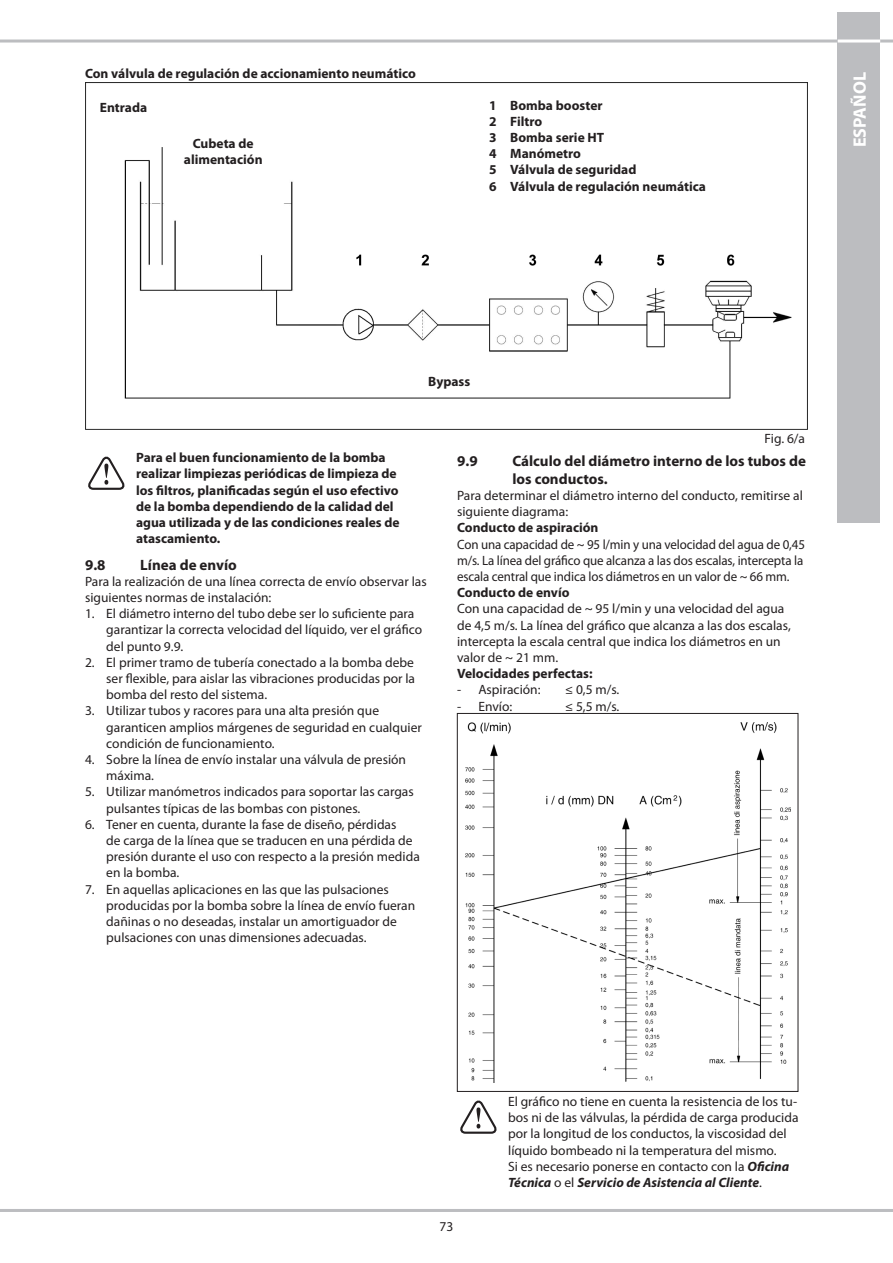
<style>
.page{position:relative;width:893px;height:1263px;background:#fff}
.page>*{position:absolute;margin:0;border:0;box-sizing:border-box;transform-origin:0 0}
.t1{font:700 18px "Myriad Pro";color:#fff}
.t2{font:700 15px/18px "Myriad Pro";color:#231f20}
.Numerato_-_Bullet{font:13.5px/16.2px "Myriad Pro";color:#231f20}
.Corpo{font:13.5px/16.2px "Myriad Pro";color:#231f20}
.Corpo_Grassetto{font:700 13.5px/16.2px "Myriad Pro";color:#231f20}
.Corpo-2{font:13.5px/16.2px "Myriad Pro";color:#231f20;scale:.96 1}
.Corpo-3{font:italic 700 13.5px/16.2px "Myriad Pro";color:#231f20}
.s1{font-weight:400;font-style:normal}
</style>
<div class="page">
<hr style="left:0;top:40px;width:893px;height:3px;background:#bcbdc0">
<div style="left:838px;top:13px;width:42px;height:510px;background:#bcbdc0"></div>
<hr style="left:838px;top:40px;width:42px;height:3px;background:#fff">
<hr style="left:0;top:1209px;width:893px;height:3px;background:#bcbdc0">
<img style="left:85px;top:82px;width:723px;height:347px">
<svg style="left:88px;top:457px;width:36px;height:33px"></svg>
<img style="left:465px;top:722px;width:325px;height:361px">
<div style="left:457px;top:713px;width:341px;height:378px;border:1px solid #231f20"></div>
<svg style="left:460px;top:1101px;width:37px;height:33px"></svg>
<p class="Corpo_Grassetto" style="left:85px;top:65px;width:332px">Con válvula de regulación de accionamiento neumático</p>
<p class="Corpo_Grassetto" style="left:100px;top:99px;width:49px">Entrada</p>
<p class="Corpo_Grassetto" style="left:184px;top:135px;width:80px;text-align:center">Cubeta de alimentación</p>
<p class="Corpo_Grassetto" style="left:489px;top:96px;width:219px">1 Bomba booster<br>2 Filtro<br>3 Bomba serie HT<br>4 Manómetro<br>5 Válvula de seguridad<br>6 Válvula de regulación neumática</p>
<h1 class="t1" style="left:848px;top:147px;width:77px;rotate:-90deg">ESPAÑOL</h1>
<p class="Corpo_Grassetto" style="left:428px;top:373px;width:44px">Bypass</p>
<p class="Numerato_-_Bullet" style="left:765px;top:431px;width:42px">Fig. 6/a</p>
<p class="Corpo_Grassetto" style="left:136px;top:449px;width:265px">Para el buen funcionamiento de la bomba realizar limpiezas periódicas de limpieza de los filtros, planificadas según el uso efectivo de la bomba dependiendo de la calidad del agua utilizada y de las condiciones reales de atascamiento.</p>
<p class="t2" style="left:85px;top:555px;width:22px">9.8</p>
<p class="t2" style="left:140px;top:555px;width:98px">Línea de envío</p>
<p class="Corpo" style="left:85px;top:573px;width:343px">Para la realización de una línea correcta de envío observar las siguientes normas de instalación:</p>
<p class="Numerato_-_Bullet" style="left:106px;top:605px;width:317px;text-indent:-21px">1. El diámetro interno del tubo debe ser lo suficiente para garantizar la correcta velocidad del líquido, ver el gráfico del punto 9.9.</p>
<p class="Numerato_-_Bullet" style="left:106px;top:654px;width:310px;text-align:justify;text-indent:-21px">2. El primer tramo de tubería conectado a la bomba debe ser flexible, para aislar las vibraciones producidas por la bomba del resto del sistema.</p>
<p class="Numerato_-_Bullet" style="left:106px;top:703px;width:317px;text-indent:-21px">3. Utilizar tubos y racores para una alta presión que garanticen amplios márgenes de seguridad en cualquier condición de funcionamiento.</p>
<p class="Numerato_-_Bullet" style="left:106px;top:751px;width:301px;text-indent:-21px">4. Sobre la línea de envío instalar una válvula de presión máxima.</p>
<p class="Numerato_-_Bullet" style="left:106px;top:784px;width:309px;text-indent:-21px">5. Utilizar manómetros indicados para soportar las cargas pulsantes típicas de las bombas con pistones.</p>
<p class="Numerato_-_Bullet" style="left:106px;top:816px;width:315px;text-indent:-21px">6. Tener en cuenta, durante la fase de diseño, pérdidas<br>de carga de la línea que se traducen en una pérdida de presión durante el uso con respecto a la presión medida en la bomba.</p>
<p class="Numerato_-_Bullet" style="left:106px;top:881px;width:310px;text-indent:-21px">7. En aquellas aplicaciones en las que las pulsaciones producidas por la bomba sobre la línea de envío fueran dañinas o no deseadas, instalar un amortiguador de pulsaciones con unas dimensiones adecuadas.</p>
<p class="t2" style="left:457px;top:451px;width:22px">9.9</p>
<p class="t2" style="left:512px;top:451px;width:295px">Cálculo del diámetro interno de los tubos de los conductos.</p>
<p class="Corpo" style="left:457px;top:487px;width:347px">Para determinar el diámetro interno del conducto, remitirse al siguiente diagrama:</p>
<p class="Corpo_Grassetto" style="left:457px;top:519px;width:143px">Conducto de aspiración</p>
<p class="Corpo-2" style="left:457px;top:536px;width:364px">Con una capacidad de ~ 95 l/min y una velocidad del agua de 0,45 m/s. La línea del gráfico que alcanza a las dos escalas, intercepta la escala central que indica los diámetros en un valor de ~ 66 mm.</p>
<p class="Corpo_Grassetto" style="left:457px;top:584px;width:114px">Conducto de envío</p>
<p class="Corpo" style="left:457px;top:600px;width:335px">Con una capacidad de ~ 95 l/min y una velocidad del agua de 4,5 m/s. La línea del gráfico que alcanza a las dos escalas, intercepta la escala central que indica los diámetros en un valor de ~ 21 mm.</p>
<p class="Corpo_Grassetto" style="left:457px;top:665px;width:137px">Velocidades perfectas:</p>
<p class="Numerato_-_Bullet" style="left:457px;top:681px;width:85px">- Aspiración:</p>
<p class="Numerato_-_Bullet" style="left:565px;top:681px;width:56px">≤ 0,5 m/s.</p>
<p class="Numerato_-_Bullet" style="left:457px;top:698px;width:57px">- Envío:</p>
<p class="Numerato_-_Bullet" style="left:565px;top:698px;width:56px">≤ 5,5 m/s.</p>
<p class="Numerato_-_Bullet" style="left:440px;top:1218px;width:15px">73</p>
<p class="Corpo" style="left:508px;top:1093px;width:292px">El gráfico no tiene en cuenta la resistencia de los tu&shy;bos ni de las válvulas, la pérdida de carga producida por la longitud de los conductos, la viscosidad del líquido bombeado ni la temperatura del mismo.</p>
<p class="Corpo-3" style="left:508px;top:1158px;width:283px"><span class="s1">Si es necesario ponerse en contacto con la</span> Oficina<br>Técnica <span class="s1">o el</span> Servicio de Asistencia al Cliente<span class="s1">.</span></p>
</div>
